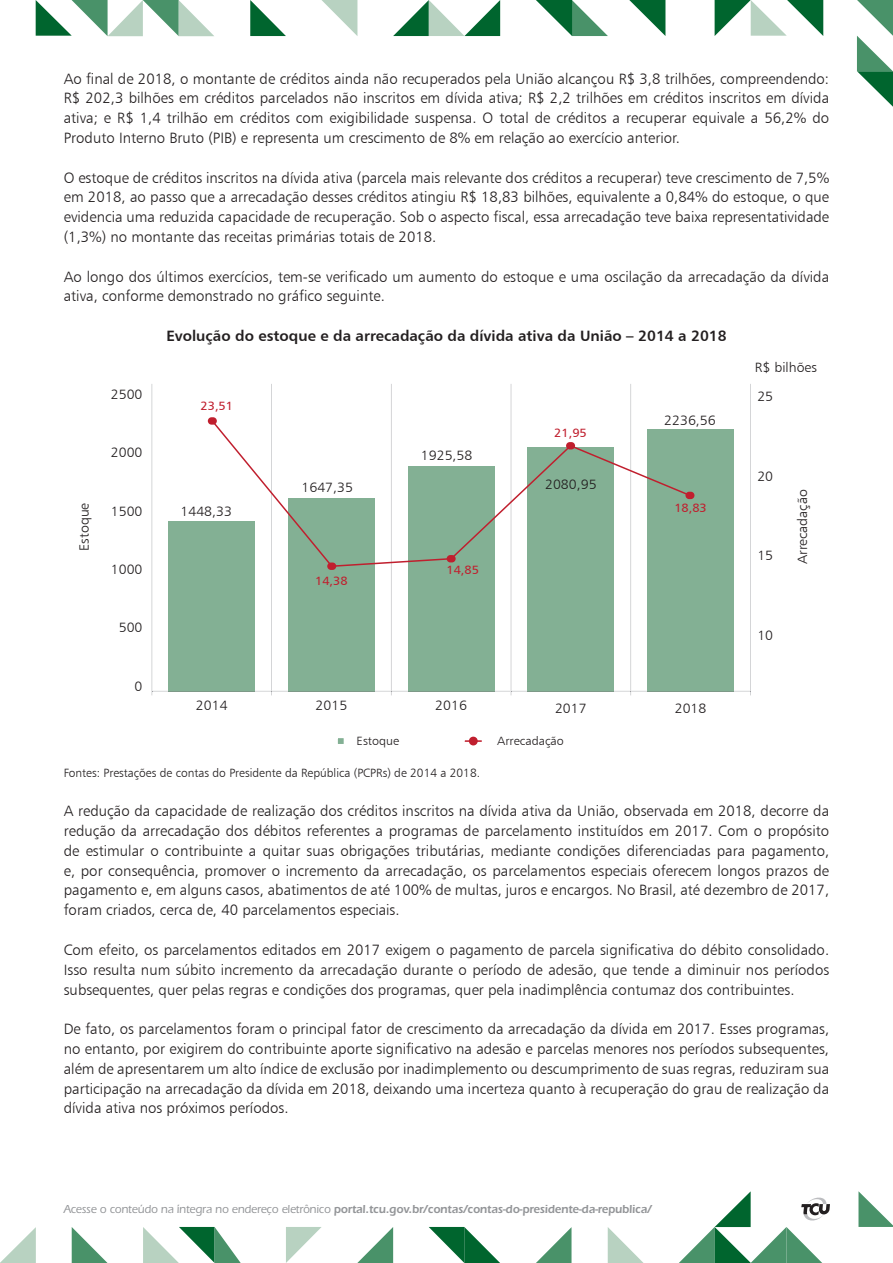
<style>
.page{position:relative;width:893px;height:1263px;background:#fff}
.page>*{position:absolute;margin:0;border:0;box-sizing:border-box;transform-origin:0 0}
.t1{font:15px/19.8px "Humanist 777 BT Light B";color:#231f20;text-align:justify}
.t2{font:15px "Humanist 777 BT Bold B";color:#231f20}
.t3{font:13.5px "Humanist 777 BT Light B";color:#231f20;scale:1.05 1}
.t4{font:600 12px "ITC Eras Std";letter-spacing:-.01em;color:#939598;scale:.95 1}
.t5{font:12px "Humanist 777 BT Light B";color:#231f20}
.t6{font:12px "Humanist 777 BT Roman B";color:#c01f2e;scale:1.05 1}
.t7{font:12px "Humanist 777 BT Light B";color:#231f20;scale:1.05 1}
.s1{font-weight:500}
</style>
<div class="page">
<svg style="left:608px;top:1227px;width:36px;height:36px"></svg>
<svg style="left:858px;top:1191px;width:35px;height:36px"></svg>
<svg style="left:679px;top:1191px;width:151px;height:72px"></svg>
<svg style="left:536px;top:1228px;width:35px;height:35px"></svg>
<svg style="left:0;top:1227px;width:36px;height:36px"></svg>
<svg style="left:357px;top:1227px;width:36px;height:36px"></svg>
<svg style="left:72px;top:1227px;width:36px;height:36px"></svg>
<svg style="left:286px;top:1227px;width:36px;height:36px"></svg>
<svg style="left:143px;top:1227px;width:98px;height:36px"></svg>
<svg style="left:429px;top:1227px;width:71px;height:36px"></svg>
<svg style="left:322px;top:0;width:35px;height:36px"></svg>
<svg style="left:36px;top:0;width:178px;height:36px"></svg>
<svg style="left:250px;top:0;width:36px;height:36px"></svg>
<svg style="left:393px;top:0;width:107px;height:36px"></svg>
<svg style="left:629px;top:0;width:36px;height:36px"></svg>
<svg style="left:536px;top:0;width:72px;height:36px"></svg>
<svg style="left:715px;top:0;width:108px;height:36px"></svg>
<svg style="left:857px;top:0;width:36px;height:107px"></svg>
<svg style="left:152px;top:384px;width:599px;height:311px"></svg>
<hr style="left:169px;top:691px;width:86px;height:1px;background:#7e9988">
<hr style="left:288px;top:691px;width:87px;height:1px;background:#7e9988">
<hr style="left:408px;top:691px;width:86px;height:1px;background:#7e9988">
<hr style="left:528px;top:691px;width:86px;height:1px;background:#7e9988">
<hr style="left:647px;top:691px;width:87px;height:1px;background:#7e9988">
<div style="left:337px;top:737px;width:7px;height:8px;background:#83b094"></div>
<div style="left:336px;top:737px;width:9px;height:8px;border:2px solid #fff"></div>
<svg style="left:465px;top:740px;width:17px;height:2px"></svg>
<div style="left:470px;top:737px;width:7px;height:8px;background:#c01f2e;border-radius:50%"></div>
<div style="left:469px;top:737px;width:9px;height:8px;border:2px solid #c01f2e;border-radius:50%"></div>
<p class="t1" style="left:64px;top:68px;width:767px">Ao final de 2018, o montante de créditos ainda não recuperados pela União alcançou R$ 3,8 trilhões, compreendendo:<br>R$ 202,3 bilhões em créditos parcelados não inscritos em dívida ativa; R$ 2,2 trilhões em créditos inscritos em dívida ativa; e R$ 1,4 trilhão em créditos com exigibilidade suspensa. O total de créditos a recuperar equivale a 56,2% do Produto Interno Bruto (PIB) e representa um crescimento de 8% em relação ao exercício anterior.</p>
<p class="t1" style="left:64px;top:167px;width:767px">O estoque de créditos inscritos na dívida ativa (parcela mais relevante dos créditos a recuperar) teve crescimento de 7,5% em 2018, ao passo que a arrecadação desses créditos atingiu R$ 18,83 bilhões, equivalente a 0,84% do estoque, o que evidencia uma reduzida capacidade de recuperação. Sob o aspecto fiscal, essa arrecadação teve baixa representatividade (1,3%) no montante das receitas primárias totais de 2018.</p>
<p class="t1" style="left:64px;top:266px;width:767px">Ao longo dos últimos exercícios, tem-se verificado um aumento do estoque e uma oscilação da arrecadação da dívida ativa, conforme demonstrado no gráfico seguinte.</p>
<p class="t2" style="left:166px;top:326px;width:562px">Evolução do estoque e da arrecadação da dívida ativa da União – 2014 a 2018</p>
<p class="t3" style="left:76px;top:551px;width:47px;rotate:-90deg">Estoque</p>
<p class="t3" style="left:111px;top:385px;width:32px">2500</p>
<p class="t3" style="left:111px;top:444px;width:32px">2000</p>
<p class="t3" style="left:111px;top:502px;width:32px">1500</p>
<p class="t3" style="left:111px;top:561px;width:32px">1000</p>
<p class="t3" style="left:119px;top:619px;width:24px">500</p>
<p class="t3" style="left:135px;top:678px;width:9px">0</p>
<p class="t6" style="left:201px;top:399px;width:32px">23,51</p>
<p class="t3" style="left:181px;top:502px;width:51px">1448,33</p>
<p class="t3" style="left:301px;top:479px;width:51px">1647,35</p>
<p class="t6" style="left:315px;top:573px;width:32px">14,38</p>
<p class="t3" style="left:421px;top:447px;width:51px">1925,58</p>
<p class="t6" style="left:446px;top:562px;width:32px">14,85</p>
<p class="t6" style="left:554px;top:426px;width:32px">21,95</p>
<p class="t3" style="left:545px;top:476px;width:51px">2080,95</p>
<p class="t3" style="left:664px;top:412px;width:51px">2236,56</p>
<p class="t6" style="left:674px;top:501px;width:32px">18,83</p>
<p class="t3" style="left:196px;top:697px;width:32px">2014</p>
<p class="t3" style="left:316px;top:697px;width:32px">2015</p>
<p class="t3" style="left:435px;top:697px;width:32px">2016</p>
<p class="t3" style="left:555px;top:700px;width:32px">2017</p>
<p class="t3" style="left:675px;top:700px;width:32px">2018</p>
<p class="t7" style="left:357px;top:733px;width:42px">Estoque</p>
<p class="t7" style="left:497px;top:733px;width:65px">Arrecadação</p>
<p class="t3" style="left:755px;top:359px;width:61px">R$ bilhões</p>
<p class="t3" style="left:757px;top:388px;width:17px">25</p>
<p class="t3" style="left:757px;top:468px;width:17px">20</p>
<p class="t3" style="left:757px;top:547px;width:17px">15</p>
<p class="t3" style="left:794px;top:564px;width:73px;rotate:-90deg">Arrecadação</p>
<p class="t3" style="left:757px;top:627px;width:17px">10</p>
<p class="t5" style="left:64px;top:765px;width:418px">Fontes: Prestações de contas do Presidente da República (PCPRs) de 2014 a 2018.</p>
<p class="t1" style="left:64px;top:801px;width:767px">A redução da capacidade de realização dos créditos inscritos na dívida ativa da União, observada em 2018, decorre da redução da arrecadação dos débitos referentes a programas de parcelamento instituídos em 2017. Com o propósito de estimular o contribuinte a quitar suas obrigações tributárias, mediante condições diferenciadas para pagamento, e, por consequência, promover o incremento da arrecadação, os parcelamentos especiais oferecem longos prazos de pagamento e, em alguns casos, abatimentos de até 100% de multas, juros e encargos. No Brasil, até dezembro de 2017, foram criados, cerca de, 40 parcelamentos especiais.</p>
<p class="t1" style="left:64px;top:939px;width:767px">Com efeito, os parcelamentos editados em 2017 exigem o pagamento de parcela significativa do débito consolidado.<br>Isso resulta num súbito incremento da arrecadação durante o período de adesão, que tende a diminuir nos períodos subsequentes, quer pelas regras e condições dos programas, quer pela inadimplência contumaz dos contribuintes.</p>
<p class="t1" style="left:64px;top:1019px;width:767px">De fato, os parcelamentos foram o principal fator de crescimento da arrecadação da dívida em 2017. Esses programas, no entanto, por exigirem do contribuinte aporte significativo na adesão e parcelas menores nos períodos subsequentes, além de apresentarem um alto índice de exclusão por inadimplemento ou descumprimento de suas regras, reduziram sua participação na arrecadação da dívida em 2018, deixando uma incerteza quanto à recuperação do grau de realização da dívida ativa nos próximos períodos.</p>
<p class="t4" style="left:64px;top:1202px;width:620px"><span class="s1">Acesse o conteúdo na íntegra no endereço eletrônico</span> portal.tcu.gov.br/contas/contas-do-presidente-da-republica/</p>
</div>
